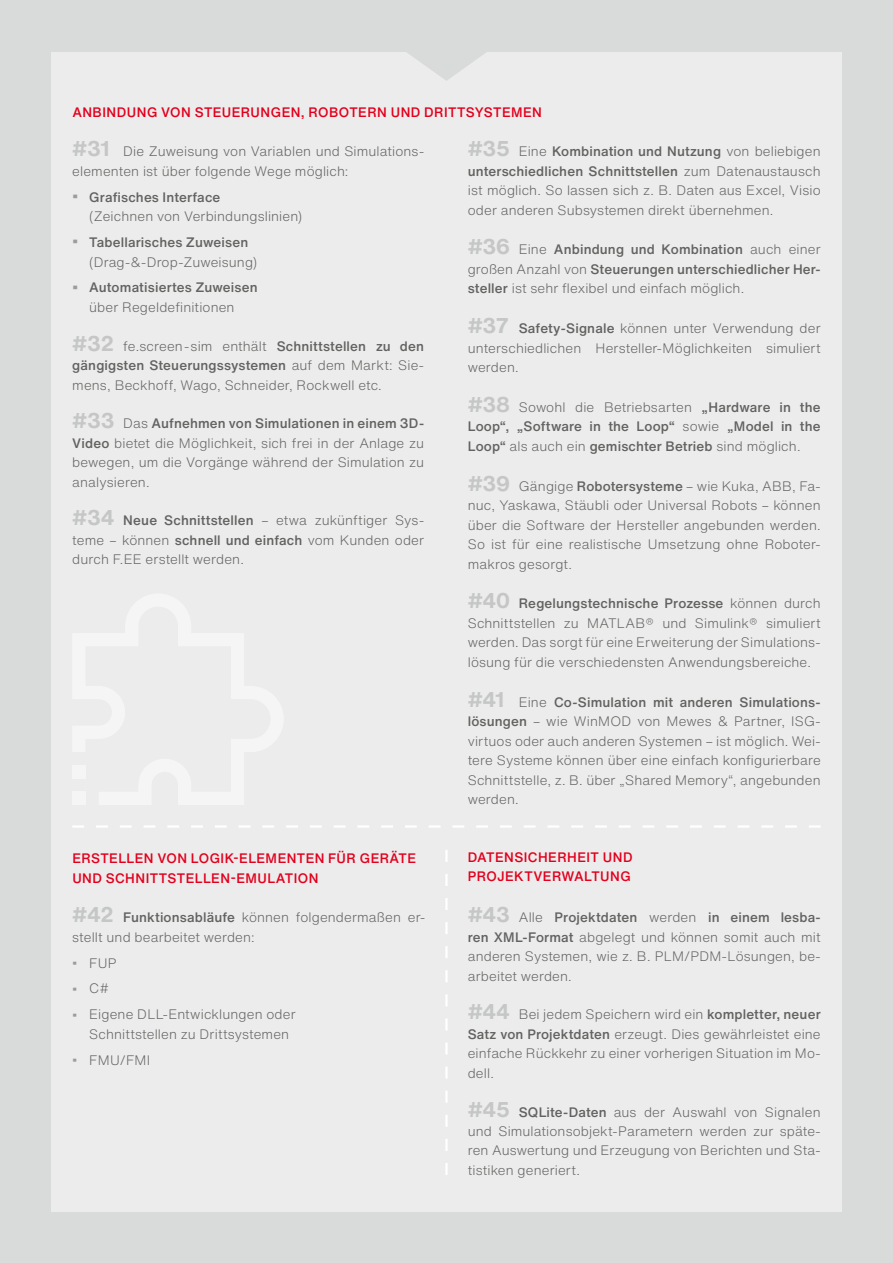
<style>
.page{position:relative;width:893px;height:1263px;background:#d9dada}
.page>*{position:absolute;margin:0;border:0;box-sizing:border-box;transform-origin:0 0}
.t1{font:300 13.5px/19.5px "Helvetica Now Text";letter-spacing:.01em;color:#626261;text-align:justify}
.t2{font:500 13.5px/19.5px "Helvetica Now Text";letter-spacing:.01em;color:#626261;text-align:justify}
.t3{font:500 13.5px/19.5px "Helvetica Now Text";letter-spacing:.025em;color:#e3001d}
.s1{font-weight:700;font-size:21px;color:#c5c6c6}
.s2{font-weight:500;font-size:16.2px;color:#9c9c9d}
.s3{font-weight:500}
.s4{font-size:16.2px;color:#9c9c9d}
.s5{font-weight:300}
.s6{font-weight:500;color:#9c9c9d}
</style>
<div class="page">
<div style="left:51px;top:51px;width:791px;height:1161px;background:#ececec"></div>
<svg style="left:333px;top:51px;width:227px;height:30px"></svg>
<svg style="left:72px;top:825px;width:749px;height:3px"></svg>
<div style="left:72px;top:792px;width:13px;height:13px;background:#f5f5f5"></div>
<div style="left:72px;top:765px;width:13px;height:13px;background:#f5f5f5"></div>
<svg style="left:445px;top:850px;width:3px;height:325px"></svg>
<p class="t3" style="left:72px;top:102px;width:471px">ANBINDUNG VON STEUERUNGEN, ROBOTERN UND DRITTSYSTEMEN</p>
<p class="t1" style="left:72px;top:141px;width:353px"><span class="s1">#31</span> Die Zuweisung von Variablen und Simulations&shy;elementen ist über folgende Wege möglich:</p>
<p class="t1" style="left:89px;top:187px;width:215px;text-indent:-17px"><span class="s2">•</span> <span class="s3">Grafisches Interface<br></span>(Zeichnen von Verbindungslinien)</p>
<p class="t1" style="left:89px;top:232px;width:169px;text-indent:-17px"><span class="s2">•</span> <span class="s3">Tabellarisches Zuweisen </span>(Drag-&amp;-Drop-Zuweisung)</p>
<p class="t2" style="left:72px;top:277px;width:187px;text-align:center"><span class="s4">•</span> Automatisiertes Zuweisen <span class="s5">über Regeldefinitionen</span></p>
<p class="t1" style="left:72px;top:335px;width:353px"><span class="s1">#32</span> fe.screen-sim enthält <span class="s3">Schnittstellen zu den gängigsten Steuerungssystemen</span> auf dem Markt: Sie&shy;mens, Beckhoff, Wago, Schneider, Rockwell etc.</p>
<p class="t1" style="left:72px;top:413px;width:353px"><span class="s1">#33</span> Das <span class="s3">Aufnehmen von Simulationen in einem 3D-Video</span> bietet die Möglichkeit, sich frei in der Anlage zu bewegen, um die Vorgänge während der Simulation zu analysieren.</p>
<p class="t1" style="left:72px;top:510px;width:353px"><span class="s1">#34</span> <span class="s3">Neue Schnittstellen</span> – etwa zukünftiger Sys&shy;teme – können <span class="s3">schnell und einfach</span> vom Kunden oder durch F.EE erstellt werden.</p>
<p class="t1" style="left:468px;top:141px;width:354px"><span class="s1">#35</span> Eine <span class="s3">Kombination und Nutzung</span> von beliebigen <span class="s3">unterschiedlichen Schnittstellen</span> zum Datenaustausch ist möglich. So lassen sich z. B. Daten aus Excel, Visio oder anderen Subsystemen direkt übernehmen.</p>
<p class="t2" style="left:468px;top:240px;width:354px"><span class="s1">#36</span> <span class="s5">Eine</span> Anbindung und Kombination <span class="s5">auch einer großen Anzahl von</span> Steuerungen unterschiedlicher Her&shy;steller <span class="s5">ist sehr flexibel und einfach möglich.</span></p>
<p class="t1" style="left:468px;top:318px;width:354px"><span class="s1">#37</span> <span class="s3">Safety-Signale</span> können unter Verwendung der unterschiedlichen Hersteller-Möglichkeiten simuliert werden.</p>
<p class="t2" style="left:468px;top:397px;width:354px"><span class="s1">#38</span> <span class="s5">Sowohl die Betriebsarten</span> „Hardware in the Loop“, „Software in the Loop“ <span class="s5">sowie</span> „Model in the Loop“ <span class="s5">als auch ein</span> gemischter Betrieb <span class="s5">sind möglich.</span></p>
<p class="t1" style="left:468px;top:476px;width:354px"><span class="s1">#39</span> Gängige <span class="s3">Robotersysteme</span> – wie Kuka, ABB, Fa&shy;nuc, Yaskawa, Stäubli oder Universal Robots – können über die Software der Hersteller angebunden werden.<br>So ist für eine realistische Umsetzung ohne Roboter&shy;makros gesorgt.</p>
<p class="t1" style="left:468px;top:593px;width:354px"><span class="s1">#40</span> <span class="s3">Regelungstechnische Prozesse</span> können durch Schnittstellen zu MATLAB® und Simulink® simuliert werden. Das sorgt für eine Erweiterung der Simulations&shy;lösung für die verschiedensten Anwendungsbereiche.</p>
<p class="t1" style="left:468px;top:692px;width:354px"><span class="s1">#41</span> Eine <span class="s3">Co-Simulation mit anderen Simulations&shy;lösungen</span> – wie WinMOD von Mewes &amp; Partner, ISG&shy;virtuos oder auch anderen Systemen – ist möglich. Wei&shy;tere Systeme können über eine einfach konfigurierbare Schnittstelle, z. B. über „Shared Memory“, angebunden werden.</p>
<p class="t3" style="left:72px;top:848px;width:345px">ERSTELLEN VON LOGIK-ELEMENTEN FÜR GERÄTE<br>UND SCHNITTSTELLEN-EMULATION</p>
<p class="t3" style="left:468px;top:847px;width:166px">DATENSICHERHEIT UND<br>PROJEKTVERWALTUNG</p>
<p class="t1" style="left:72px;top:907px;width:354px"><span class="s1">#42</span> <span class="s3">Funktionsabläufe</span> können folgendermaßen er&shy;stellt und bearbeitet werden:</p>
<p class="t1" style="left:72px;top:952px;width:46px"><span class="s6">•</span> FUP</p>
<p class="t1" style="left:72px;top:978px;width:38px"><span class="s6">•</span> C#</p>
<p class="t1" style="left:89px;top:1004px;width:208px;text-indent:-17px"><span class="s6">•</span> Eigene DLL-Entwicklungen oder<br>Schnittstellen zu Drittsystemen</p>
<p class="t1" style="left:72px;top:1050px;width:79px"><span class="s6">•</span> FMU/FMI</p>
<p class="t1" style="left:468px;top:907px;width:354px"><span class="s1">#43</span> Alle <span class="s3">Projektdaten</span> werden <span class="s3">in einem lesba&shy;ren XML-Format</span> abgelegt und können somit auch mit anderen Systemen, wie z. B. PLM/PDM-Lösungen, be&shy;arbeitet werden.</p>
<p class="t1" style="left:468px;top:1004px;width:354px"><span class="s1">#44</span> Bei jedem Speichern wird ein <span class="s3">kompletter, neuer Satz von Projektdaten</span> erzeugt. Dies gewährleistet eine einfache Rückkehr zu einer vorherigen Situation im Mo&shy;dell.</p>
<p class="t1" style="left:468px;top:1101px;width:354px"><span class="s1">#45</span> <span class="s3">SQLite-Daten</span> aus der Auswahl von Signalen und Simulationsobjekt-Parametern werden zur späte&shy;ren Auswertung und Erzeugung von Berichten und Sta&shy;tistiken generiert.</p>
</div>
